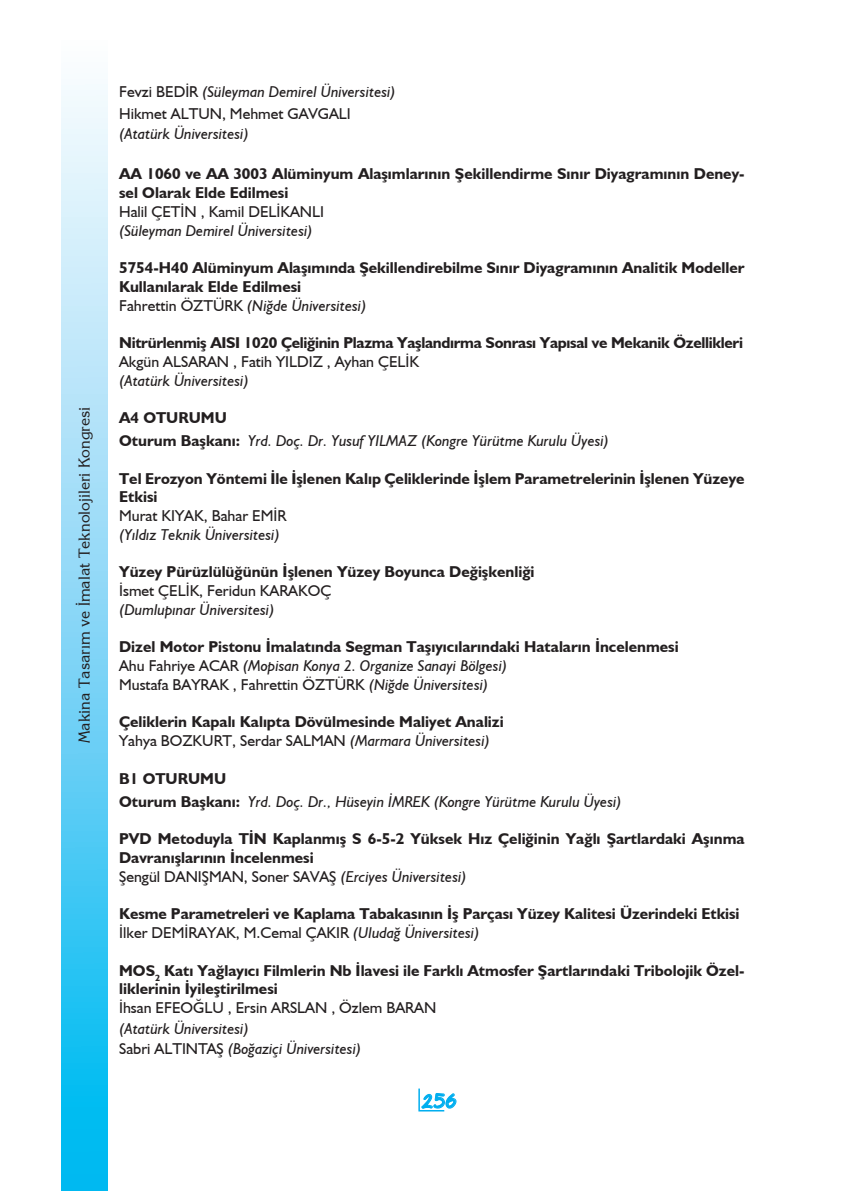
<style>
.page{position:relative;width:851px;height:1191px;background:#fff}
.page>*{position:absolute;margin:0;border:0;box-sizing:border-box;transform-origin:0 0}
.t1{font:22.5px "Cosmic Plain";color:#00aeef}
.t2{font:700 15.75px/18.8px "Humanist 521 BT";color:#231f20}
.t3{font:italic 15.75px/23px "Humanist 521 BT";color:#231f20}
.t4{font:15.75px/21.5px "Humanist 521 BT";color:#231f20}
.t5{font:700 15.75px "Humanist 521 BT";letter-spacing:-.02em;color:#231f20}
.t6{font:15px "TR Eagles";color:#231f20}
.s1{font-style:italic}
.s2{font-weight:400}
.s3{font-weight:400;font-style:italic}
.s4{font-weight:700;font-style:normal}
.s5{font-style:normal}
</style>
<div class="page">
<div style="left:61px;top:0;width:46px;height:1191px;background:linear-gradient(to bottom,#fffefe,#00b5f0)"></div>
<hr style="left:418px;top:1088px;width:2px;height:22px;background:#00aeef">
<svg style="left:418px;top:1089px;width:38px;height:22px"></svg>
<p class="t6" style="left:75px;top:743px;width:338px;rotate:-90deg">Makina Tasarım ve İmalat Teknolojileri Kongresi</p>
<p class="t4" style="left:119px;top:81px;width:278px">Fevzi BEDİR <span class="s1">(Süleyman Demirel Üniversitesi)<br></span>Hikmet ALTUN, Mehmet GAVGALI</p>
<p class="t3" style="left:119px;top:122px;width:131px">(Atatürk Üniversitesi)</p>
<p class="t2" style="left:119px;top:164px;width:627px">AA 1060 ve AA 3003 Alüminyum Alaşımlarının Şekillendirme Sınır Diyagramının Deney&shy;sel Olarak Elde Edilmesi</p>
<p class="t4" style="left:119px;top:200px;width:206px">Halil ÇETİN , Kamil DELİKANLI</p>
<p class="t3" style="left:119px;top:218px;width:195px">(Süleyman Demirel Üniversitesi)</p>
<p class="t2" style="left:119px;top:258px;width:627px">5754-H40 Alüminyum Alaşımında Şekillendirebilme Sınır Diyagramının Analitik Modeller<br>Kullanılarak Elde Edilmesi<br><span class="s2">Fahrettin ÖZTÜRK</span> <span class="s3">(Niğde Üniversitesi)</span></p>
<p class="t5" style="left:119px;top:333px;width:625px">Nitrürlenmiş AISI 1020 Çeliğinin Plazma Yaşlandırma Sonrası Yapısal ve Mekanik Özellikleri</p>
<p class="t4" style="left:119px;top:350px;width:301px">Akgün ALSARAN , Fatih YILDIZ , Ayhan ÇELİK</p>
<p class="t3" style="left:119px;top:368px;width:131px">(Atatürk Üniversitesi)</p>
<p class="t3" style="left:119px;top:406px;width:491px"><span class="s4">A4 OTURUMU<br>Oturum Başkanı:</span> Yrd. Doç. Dr. Yusuf YILMAZ (Kongre Yürütme Kurulu Üyesi)</p>
<p class="t2" style="left:119px;top:468px;width:627px">Tel Erozyon Yöntemi İle İşlenen Kalıp Çeliklerinde İşlem Parametrelerinin İşlenen Yüzeye<br>Etkisi</p>
<p class="t4" style="left:119px;top:505px;width:169px">Murat KIYAK, Bahar EMİR</p>
<p class="t3" style="left:119px;top:523px;width:162px">(Yıldız Teknik Üniversitesi)</p>
<p class="t2" style="left:119px;top:562px;width:417px">Yüzey Pürüzlülüğünün İşlenen Yüzey Boyunca Değişkenliği</p>
<p class="t4" style="left:119px;top:580px;width:214px">İsmet ÇELİK, Feridun KARAKOÇ</p>
<p class="t3" style="left:119px;top:598px;width:157px">(Dumlupınar Üniversitesi)</p>
<p class="t2" style="left:119px;top:637px;width:561px">Dizel Motor Pistonu İmalatında Segman Taşıyıcılarındaki Hataların İncelenmesi<br><span class="s2">Ahu Fahriye ACAR</span> <span class="s3">(Mopisan Konya 2. Organize Sanayi Bölgesi)<br></span><span class="s2">Mustafa BAYRAK , Fahrettin ÖZTÜRK</span> <span class="s3">(Niğde Üniversitesi)</span></p>
<p class="t2" style="left:119px;top:712px;width:386px">Çeliklerin Kapalı Kalıpta Dövülmesinde Maliyet Analizi<br><span class="s2">Yahya BOZKURT, Serdar SALMAN</span> <span class="s3">(Marmara Üniversitesi)</span></p>
<p class="t3" style="left:119px;top:766px;width:504px"><span class="s4">B1 OTURUMU<br>Oturum Başkanı:</span> Yrd. Doç. Dr., Hüseyin İMREK (Kongre Yürütme Kurulu Üyesi)</p>
<p class="t2" style="left:119px;top:829px;width:627px">PVD Metoduyla TİN Kaplanmış S 6-5-2 Yüksek Hız Çeliğinin Yağlı Şartlardaki Aşınma<br>Davranışlarının İncelenmesi<br><span class="s2">Şengül DANIŞMAN, Soner SAVAŞ</span> <span class="s3">(Erciyes Üniversitesi)</span></p>
<p class="t2" style="left:119px;top:904px;width:621px">Kesme Parametreleri ve Kaplama Tabakasının İş Parçası Yüzey Kalitesi Üzerindeki Etkisi<br><span class="s2">İlker DEMİRAYAK, M.Cemal ÇAKIR</span> <span class="s3">(Uludağ Üniversitesi)</span></p>
<p class="t2" style="left:119px;top:960px;width:627px">MOS<sub>2</sub> Katı Yağlayıcı Filmlerin Nb İlavesi ile Farklı Atmosfer Şartlarındaki Tribolojik Özel&shy;liklerinin İyileştirilmesi</p>
<p class="t4" style="left:119px;top:996px;width:318px">İhsan EFEOĞLU , Ersin ARSLAN , Özlem BARAN</p>
<p class="t3" style="left:119px;top:1017px;width:244px;line-height:20.5px">(Atatürk Üniversitesi)<br><span class="s5">Sabri ALTINTAŞ</span> (Boğaziçi Üniversitesi)</p>
<h1 class="t1" style="left:421px;top:1085px;width:37px">256</h1>
</div>
